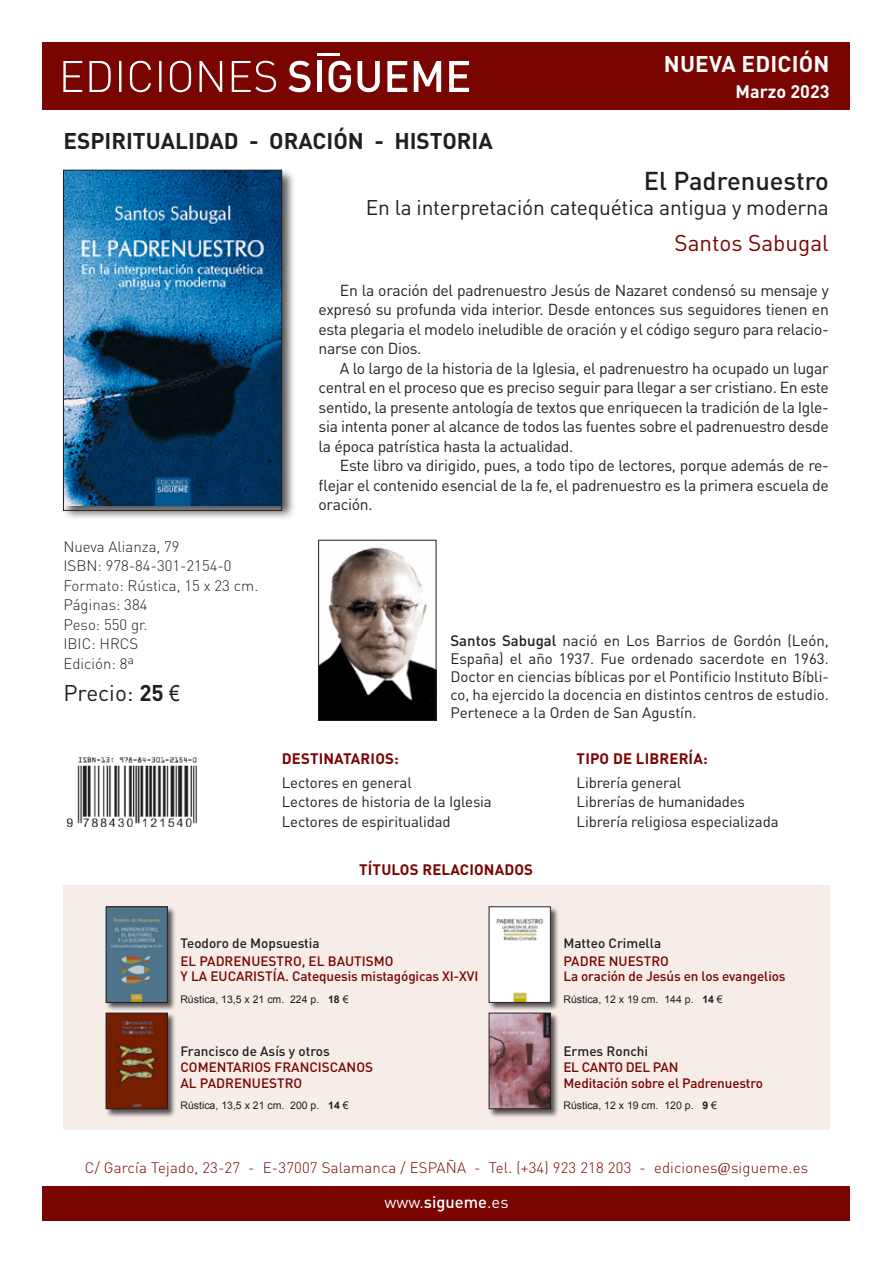
<style>
.page{position:relative;width:893px;height:1263px;background:#fff}
.page>*{position:absolute;margin:0;border:0;box-sizing:border-box;transform-origin:0 0}
.t1{font:500 25.5px "DIN Pro";color:#231f20}
.t2{font:700 22.5px "DIN Pro";color:#231f20}
.t3{font:22.5px "DIN Pro";color:#790400}
.t4{font:700 22.5px "DIN Pro";letter-spacing:.01em;color:#fff}
.t5{font:22.5px "DIN Pro";color:#231f20}
.t6{font:21px "DIN Pro";letter-spacing:-.01em;color:#231f20}
.t7{font:700 18px "DIN Pro";color:#fff}
.t8{font:16.5px "DIN Pro";color:#fff}
.t9{font:15.75px/19.5px "DIN Pro";letter-spacing:-.02em;color:#231f20;text-align:justify}
.t10{font:15px/18px "DIN Pro";letter-spacing:-.01em;color:#231f20}
.t11{font:300 15px/19.5px "DIN Pro";color:#231f20}
.t12{font:300 15px "DIN Pro";letter-spacing:.01em;color:#790400}
.t13{font:700 15px "DIN Pro";letter-spacing:.01em;color:#790400}
.t14{font:500 13.5px/15.8px "DIN Pro";letter-spacing:-.01em;color:#790400}
.t15{font:500 13.5px "DIN Pro";color:#231f20}
.t16{font:10.5px "Arial";color:#231f20}
.s1{font-weight:700}
.s2{font-family:"Arial Narrow"}
.s3{font-weight:500}
.s4{font-family:"Sakkal Majalla";font-weight:400;font-size:19.5px}
</style>
<div class="page">
<div style="left:43px;top:1186px;width:807px;height:34px;background:#790400"></div>
<div style="left:43px;top:43px;width:807px;height:67px;background:#790400"></div>
<hr style="left:317px;top:53px;width:23px;height:3px;background:#fff">
<svg style="left:288px;top:61px;width:23px;height:31px"></svg>
<div style="left:317px;top:61px;width:5px;height:31px;background:#fff"></div>
<svg style="left:329px;top:61px;width:22px;height:31px"></svg>
<svg style="left:357px;top:61px;width:23px;height:31px"></svg>
<svg style="left:387px;top:61px;width:20px;height:31px"></svg>
<svg style="left:414px;top:61px;width:27px;height:31px"></svg>
<svg style="left:449px;top:61px;width:20px;height:31px"></svg>
<svg style="left:63px;top:61px;width:213px;height:31px"></svg>
<div style="left:61px;top:168px;width:235px;height:356px;background:#231f20;opacity:.75"></div>
<img style="left:65px;top:172px;width:215px;height:333px">
<div style="left:63px;top:170px;width:219px;height:340px;border:1px solid #231f20"></div>
<img style="left:321px;top:547px;width:113px;height:171px">
<div style="left:319px;top:540px;width:117px;height:180px;border:1px solid #231f20"></div>
<div style="left:63px;top:885px;width:767px;height:245px;background:#f6ece8"></div>
<img style="left:66px;top:757px;width:131px;height:69px">
<div style="left:106px;top:906px;width:70px;height:105px;background:#231f20;opacity:.75"></div>
<img style="left:108px;top:909px;width:57px;height:91px">
<div style="left:106px;top:907px;width:61px;height:95px;border:1px solid #231f20"></div>
<div style="left:106px;top:1012px;width:70px;height:106px;background:#231f20;opacity:.75"></div>
<img style="left:108px;top:1015px;width:57px;height:92px">
<div style="left:106px;top:1013px;width:61px;height:96px;border:1px solid #231f20"></div>
<div style="left:489px;top:1012px;width:70px;height:106px;background:#231f20;opacity:.75"></div>
<img style="left:491px;top:1015px;width:57px;height:92px">
<div style="left:489px;top:1013px;width:61px;height:96px;border:1px solid #231f20"></div>
<div style="left:489px;top:906px;width:70px;height:105px;background:#231f20;opacity:.75"></div>
<img style="left:491px;top:909px;width:57px;height:91px">
<h2 class="t4" style="left:664px;top:49px;width:167px">NUEVA EDICIÓN</h2>
<h2 class="t2" style="left:63px;top:126px;width:431px">ESPIRITUALIDAD - ORACIÓN - HISTORIA</h2>
<p class="t7" style="left:735px;top:80px;width:96px">Marzo 2023</p>
<p class="t11" style="left:63px;top:536px;width:196px">Nueva Alianza, 79<br>ISBN: 978-84-301-2154-0<br>Formato: Rústica, 15 x 23 cm.<br>Páginas: 384<br>Peso: 550 gr.<br>IBIC: HRCS<br>Edición: 8ª</p>
<h2 class="t5" style="left:63px;top:677px;width:118px">Precio: <span class="s1">25</span> <span class="s2">€</span></h2>
<h1 class="t1" style="left:644px;top:163px;width:186px">El Padrenuestro</h1>
<h3 class="t6" style="left:366px;top:193px;width:465px">En la interpretación catequética antigua y moderna</h3>
<h2 class="t3" style="left:674px;top:227px;width:156px">Santos Sabugal</h2>
<p class="t9" style="left:319px;top:280px;width:512px;text-indent:21px">En la oración del padrenuestro Jesús de Nazaret condensó su mensaje y expresó su profunda vida interior. Desde entonces sus seguidores tienen en esta plegaria el modelo ineludible de oración y el código seguro para relacio&shy;narse con Dios.</p>
<p class="t9" style="left:319px;top:358px;width:512px;text-indent:21px">A lo largo de la historia de la Iglesia, el padrenuestro ha ocupado un lugar central en el proceso que es preciso seguir para llegar a ser cristiano. En este sentido, la presente antología de textos que enriquecen la tradición de la Igle&shy;sia intenta poner al alcance de todos las fuentes sobre el padrenuestro desde la época patrística hasta la actualidad.</p>
<p class="t9" style="left:319px;top:455px;width:512px;text-indent:21px">Este libro va dirigido, pues, a todo tipo de lectores, porque además de re&shy;flejar el contenido esencial de la fe, el padrenuestro es la primera escuela de oración.</p>
<p class="t10" style="left:450px;top:630px;width:380px;text-align:justify"><span class="s3">Santos Sabugal</span> nació en Los Barrios de Gordón (León, España) el año 1937. Fue ordenado sacerdote en 1963.<br>Doctor en ciencias bíblicas por el Pontificio Instituto Bíbli&shy;co, ha ejercido la docencia en distintos centros de estudio.<br>Pertenece a la Orden de San Agustín.</p>
<p class="t13" style="left:282px;top:749px;width:119px">DESTINATARIOS:</p>
<p class="t10" style="left:282px;top:772px;width:212px;line-height:19.5px">Lectores en general<br>Lectores de historia de la Iglesia<br>Lectores de espiritualidad</p>
<p class="t13" style="left:359px;top:859px;width:175px">TÍTULOS RELACIONADOS</p>
<p class="t13" style="left:577px;top:749px;width:133px">TIPO DE LIBRERÍA:</p>
<p class="t10" style="left:577px;top:772px;width:204px;line-height:19.5px">Librería general<br>Librerías de humanidades<br>Librería religiosa especializada</p>
<p class="t15" style="left:180px;top:933px;width:141px">Teodoro de Mopsuestia</p>
<p class="t14" style="left:180px;top:952px;width:299px">EL PADRENUESTRO, EL BAUTISMO<br>Y LA EUCARISTÍA. Catequesis mistagógicas XI-XVI</p>
<p class="t16" style="left:180px;top:992px;width:170px">Rústica, 13,5 x 21 cm. 224 p. <span class="s1">18</span> €</p>
<p class="t15" style="left:180px;top:1042px;width:151px">Francisco de Asís y otros</p>
<p class="t14" style="left:180px;top:1058px;width:194px">COMENTARIOS FRANCISCANOS<br>AL PADRENUESTRO</p>
<p class="t16" style="left:180px;top:1098px;width:170px">Rústica, 13,5 x 21 cm. 200 p. <span class="s1">14</span> €</p>
<p class="t15" style="left:563px;top:933px;width:99px">Matteo Crimella</p>
<p class="t14" style="left:563px;top:952px;width:224px">PADRE NUESTRO<br>La oración de Jesús en los evangelios</p>
<p class="t16" style="left:563px;top:992px;width:161px">Rústica, 12 x 19 cm. 144 p. <span class="s1">14</span> €</p>
<p class="t15" style="left:563px;top:1042px;width:86px">Ermes Ronchi</p>
<p class="t14" style="left:563px;top:1059px;width:201px">EL CANTO DEL PAN<br>Meditación sobre el Padrenuestro</p>
<p class="t16" style="left:563px;top:1098px;width:155px">Rústica, 12 x 19 cm. 120 p. <span class="s1">9</span> €</p>
<p class="t12" style="left:85px;top:1157px;width:725px">C/ García Tejado, 23-27 - E-37007 Salamanca / ESPAÑA - Tel. (+34) 923 218 203 - ediciones<span class="s4">@</span>sigueme.es</p>
<p class="t8" style="left:384px;top:1191px;width:126px">www.<span class="s3">sigueme</span>.es</p>
</div>
